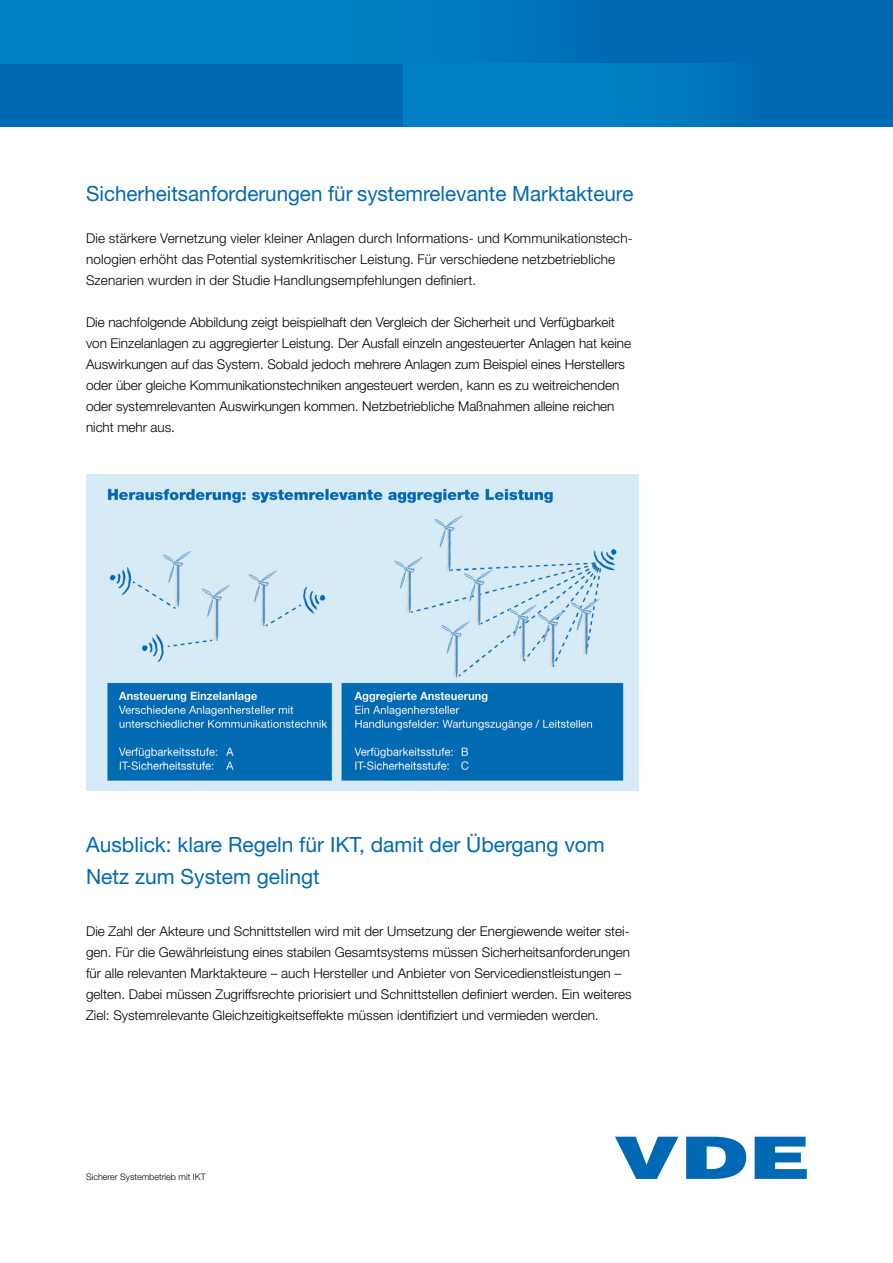
<style>
.page{position:relative;width:893px;height:1263px;background:#fff}
.page>*{position:absolute;margin:0;border:0;box-sizing:border-box;transform-origin:0 0}
.t1{font:21px/31.5px "Helvetica Neue LT Std";color:#0069b4}
.t2{font:300 13.5px/21px "Helvetica Neue LT Std";color:#000}
.t3{font:300 9px "Helvetica Neue LT Std";color:#000}
</style>
<div class="page">
<img style="left:86px;top:474px;width:553px;height:317px">
<svg style="left:615px;top:1137px;width:63px;height:42px"></svg>
<svg style="left:686px;top:1137px;width:60px;height:42px"></svg>
<svg style="left:755px;top:1137px;width:52px;height:42px"></svg>
<div style="left:0;top:0;width:893px;height:126px;background:#0069b4"></div>
<div style="left:0;top:0;width:597px;height:63px;background:linear-gradient(to right,#0086cb,#0075bd)"></div>
<div style="left:404px;top:63px;width:354px;height:63px;background:linear-gradient(to right,#0086cb,#0075bd)"></div>
<h1 class="t1" style="left:86px;top:178px;width:549px">Sicherheitsanforderungen für systemrelevante Marktakteure</h1>
<p class="t2" style="left:86px;top:227px;width:548px">Die stärkere Vernetzung vieler kleiner Anlagen durch Informations- und Kommunikationstech&shy;nologien erhöht das Potential systemkritischer Leistung. Für verschiedene netzbetriebliche<br>Szenarien wurden in der Studie Handlungsempfehlungen definiert.</p>
<p class="t2" style="left:86px;top:311px;width:546px">Die nachfolgende Abbildung zeigt beispielhaft den Vergleich der Sicherheit und Verfügbarkeit von Einzelanlagen zu aggregierter Leistung. Der Ausfall einzeln angesteuerter Anlagen hat keine Auswirkungen auf das System. Sobald jedoch mehrere Anlagen zum Beispiel eines Herstellers oder über gleiche Kommunikationstechniken angesteuert werden, kann es zu weitreichenden oder systemrelevanten Auswirkungen kommen. Netzbetriebliche Maßnahmen alleine reichen nicht mehr aus.</p>
<h1 class="t1" style="left:86px;top:829px;width:520px">Ausblick: klare Regeln für IKT, damit der Übergang vom<br>Netz zum System gelingt</h1>
<p class="t2" style="left:86px;top:920px;width:547px">Die Zahl der Akteure und Schnittstellen wird mit der Umsetzung der Energiewende weiter stei&shy;gen. Für die Gewährleistung eines stabilen Gesamtsystems müssen Sicherheitsanforderungen für alle relevanten Marktakteure – auch Hersteller und Anbieter von Servicedienstleistungen – gelten. Dabei müssen Zugriffsrechte priorisiert und Schnittstellen definiert werden. Ein weiteres Ziel: Systemrelevante Gleichzeitigkeitseffekte müssen identifiziert und vermieden werden.</p>
<p class="t3" style="left:86px;top:1171px;width:121px">Sicherer Systembetrieb mit IKT</p>
</div>
